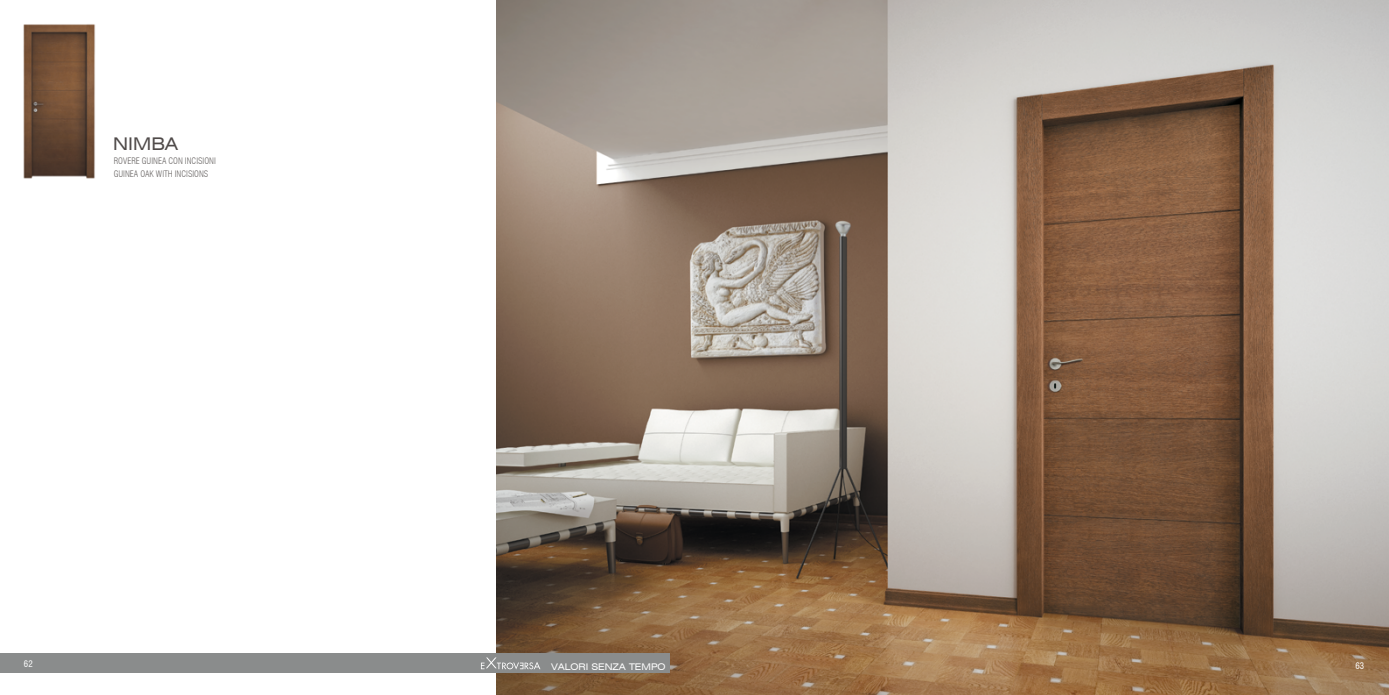
<style>
.page{position:relative;width:1389px;height:695px;background:#fff}
.page>*{position:absolute;margin:0;border:0;box-sizing:border-box;transform-origin:0 0}
.t1{font:expanded 17.5px "Swiss 721 BT";color:#4f4a49}
.t2{font:expanded 9.19px "Swiss 721 BT";color:#fff}
.t3{font:300 condensed 8.75px/13.1px "Swiss 721 BT";color:#6a6665}
.t4{font:condensed 8.75px "Swiss 721 BT";color:#fff}
</style>
<div class="page">
<img style="left:496px;top:0;width:893px;height:694px">
<div style="left:0;top:653px;width:670px;height:19px;background:#8a8c8c"></div>
<img style="left:23px;top:24px;width:73px;height:155px">
<svg style="left:481px;top:657px;width:59px;height:12px"></svg>
<h1 class="t1" style="left:113px;top:133px;width:67px">NIMBA</h1>
<p class="t3" style="left:114px;top:154px;width:104px">ROVERE GUINEA CON INCISIONI<br>GUINEA OAK WITH INCISIONS</p>
<p class="t4" style="left:24px;top:658px;width:10px">62</p>
<p class="t4" style="left:1355px;top:658px;width:10px">63</p>
<p class="t2" style="left:551px;top:660px;width:116px">VALORI SENZA TEMPO</p>
<p class="t4" style="left:1355px;top:660px;width:10px">63</p>
</div>
